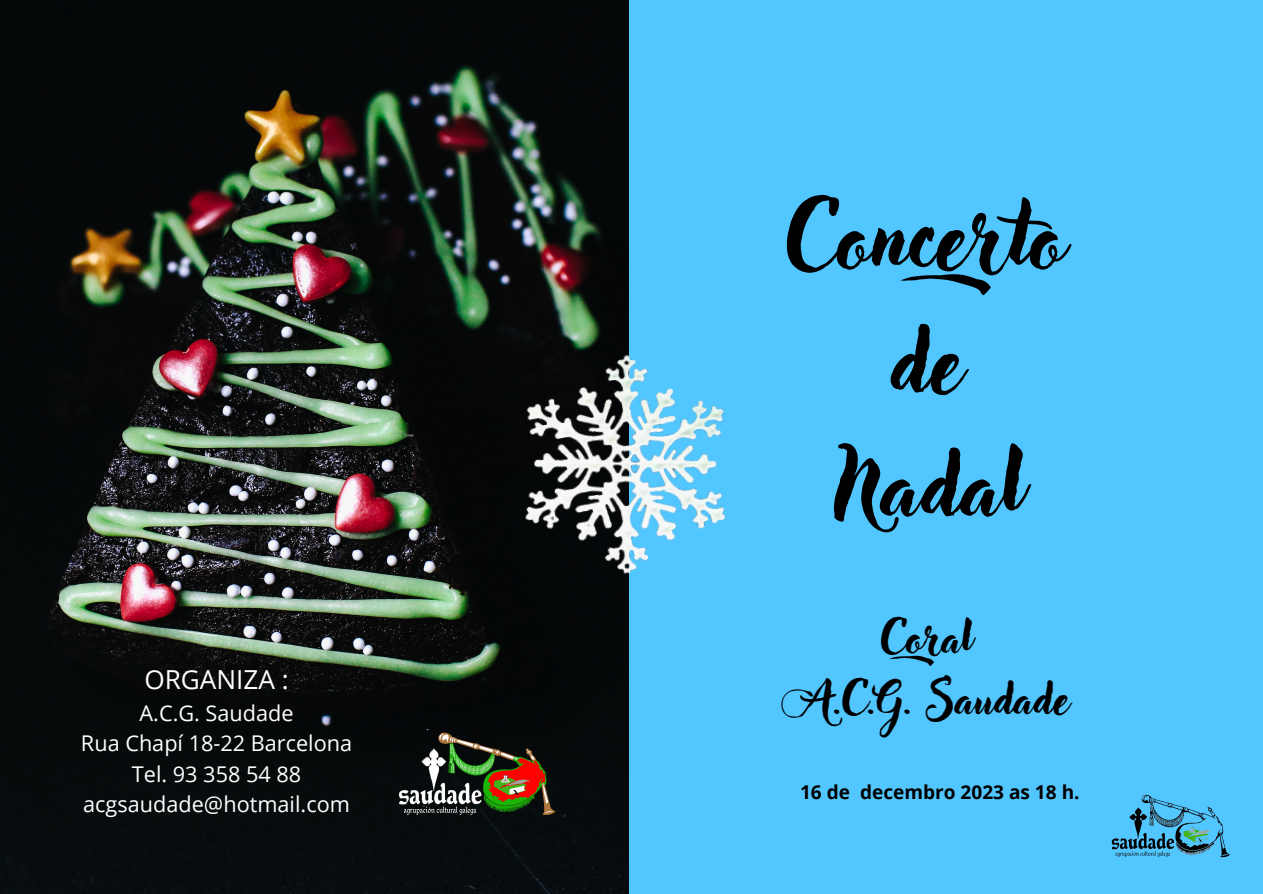
<style>
.page{position:relative;width:1263px;height:894px;background:#fff}
.page>*{position:absolute;margin:0;border:0;box-sizing:border-box;transform-origin:0 0}
.t1{font:88.5px "Adlery Pro Swash";color:#000}
.t2{font:43.65px "Adlery Pro Swash";color:#000}
.t3{font:26.25px "Open Sans";color:#fff}
.t4{font:21.75px "Open Sans";color:#fff}
.t5{font:700 19.05px "Open Sans";color:#000}
</style>
<div class="page">
<div style="left:0;top:0;width:1263px;height:893px;background:#52c6ff"></div>
<img style="left:0;top:0;width:629px;height:893px">
<img style="left:395px;top:729px;width:171px;height:99px">
<img style="left:1111px;top:794px;width:119px;height:64px">
<img style="left:484px;top:326px;width:242px;height:293px">
<p class="t3" style="left:144px;top:661px;width:146px">ORGANIZA :</p>
<p class="t4" style="left:140px;top:697px;width:156px">A.C.G. Saudade</p>
<p class="t4" style="left:81px;top:727px;width:273px">Rua Chapí 18-22 Barcelona</p>
<p class="t4" style="left:132px;top:758px;width:171px">Tel. 93 358 54 88</p>
<p class="t4" style="left:83px;top:788px;width:268px">acgsaudade@hotmail.com</p>
<p class="t1" style="left:789px;top:196px;width:293px">Concerto</p>
<p class="t1" style="left:891px;top:319px;width:74px">de</p>
<p class="t1" style="left:832px;top:443px;width:190px">Nadal</p>
<p class="t2" style="left:882px;top:617px;width:98px">Coral</p>
<p class="t2" style="left:784px;top:677px;width:287px">A.C.G. Saudade</p>
<p class="t5" style="left:800px;top:778px;width:281px">16 de decembro 2023 as 18 h.</p>
</div>
